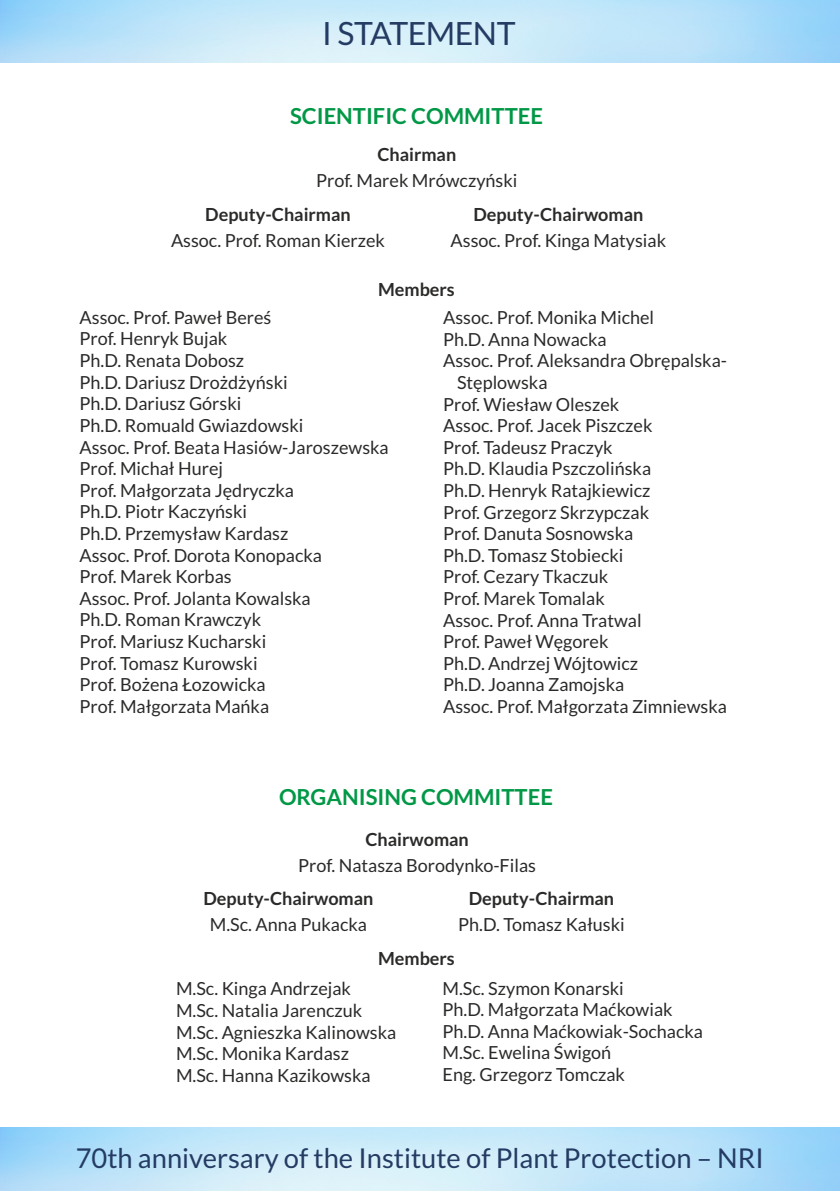
<style>
.page{position:relative;width:840px;height:1191px;background:#fff}
.page>*{position:absolute;margin:0;border:0;box-sizing:border-box;transform-origin:0 0}
.t1{font:32px "Lato";letter-spacing:-.015em;color:#243b63}
.t2{font:27.2px "Lato";color:#243b63}
.t3{font:700 22px "Lato";color:#009846}
.t4{font:18px/21.6px "Lato";color:#2b2a29}
.t5{font:700 18px "Lato";color:#2b2a29}
</style>
<div class="page">
<h1 class="t1" style="left:322px;top:19px;width:195px">I STATEMENT</h1>
<p class="t3" style="left:290px;top:106px;width:254px">SCIENTIFIC COMMITTEE</p>
<p class="t5" style="left:377px;top:146px;width:80px">Chairman</p>
<p class="t4" style="left:316px;top:171px;width:203px">Prof. Marek Mrówczyński</p>
<p class="t5" style="left:205px;top:206px;width:147px">Deputy-Chairman</p>
<p class="t4" style="left:171px;top:230px;width:215px">Assoc. Prof. Roman Kierzek</p>
<p class="t5" style="left:378px;top:281px;width:78px">Members</p>
<p class="t5" style="left:473px;top:206px;width:171px">Deputy-Chairwoman</p>
<p class="t4" style="left:450px;top:230px;width:217px">Assoc. Prof. Kinga Matysiak</p>
<p class="t4" style="left:79px;top:307px;width:310px">Assoc. Prof. Paweł Bereś<br>Prof. Henryk Bujak<br>Ph.D. Renata Dobosz<br>Ph.D. Dariusz Drożdżyński<br>Ph.D. Dariusz Górski<br>Ph.D. Romuald Gwiazdowski<br>Assoc. Prof. Beata Hasiów-Jaroszewska<br>Prof. Michał Hurej<br>Prof. Małgorzata Jędryczka<br>Ph.D. Piotr Kaczyński<br>Ph.D. Przemysław Kardasz<br>Assoc. Prof. Dorota Konopacka<br>Prof. Marek Korbas<br>Assoc. Prof. Jolanta Kowalska<br>Ph.D. Roman Krawczyk<br>Prof. Mariusz Kucharski<br>Prof. Tomasz Kurowski<br>Prof. Bożena Łozowicka<br>Prof. Małgorzata Mańka</p>
<p class="t4" style="left:443px;top:308px;width:212px">Assoc. Prof. Monika Michel</p>
<p class="t4" style="left:443px;top:329px;width:165px">Ph.D. Anna Nowacka</p>
<p class="t4" style="left:443px;top:351px;width:285px">Assoc. Prof. Aleksandra Obrępalska-</p>
<p class="t4" style="left:457px;top:372px;width:92px">Stęplowska</p>
<p class="t4" style="left:443px;top:394px;width:178px">Prof. Wiesław Oleszek</p>
<p class="t4" style="left:443px;top:416px;width:211px">Assoc. Prof. Jacek Piszczek</p>
<p class="t4" style="left:443px;top:437px;width:171px">Prof. Tadeusz Praczyk</p>
<p class="t4" style="left:443px;top:459px;width:209px">Ph.D. Klaudia Pszczolińska</p>
<p class="t4" style="left:443px;top:480px;width:209px">Ph.D. Henryk Ratajkiewicz</p>
<p class="t4" style="left:443px;top:502px;width:207px">Prof. Grzegorz Skrzypczak</p>
<p class="t4" style="left:443px;top:524px;width:191px">Prof. Danuta Sosnowska</p>
<p class="t4" style="left:443px;top:545px;width:182px">Ph.D. Tomasz Stobiecki</p>
<p class="t4" style="left:443px;top:567px;width:166px">Prof. Cezary Tkaczuk</p>
<p class="t4" style="left:443px;top:588px;width:163px">Prof. Marek Tomalak</p>
<p class="t4" style="left:443px;top:610px;width:200px">Assoc. Prof. Anna Tratwal</p>
<p class="t4" style="left:443px;top:632px;width:167px">Prof. Paweł Węgorek</p>
<p class="t4" style="left:443px;top:653px;width:196px">Ph.D. Andrzej Wójtowicz</p>
<p class="t4" style="left:443px;top:675px;width:182px">Ph.D. Joanna Zamojska</p>
<p class="t4" style="left:443px;top:696px;width:285px">Assoc. Prof. Małgorzata Zimniewska</p>
<p class="t3" style="left:279px;top:787px;width:275px">ORGANISING COMMITTEE</p>
<p class="t5" style="left:365px;top:831px;width:105px">Chairwoman</p>
<p class="t4" style="left:298px;top:855px;width:239px">Prof. Natasza Borodynko-Filas</p>
<p class="t5" style="left:468px;top:890px;width:147px">Deputy-Chairman</p>
<p class="t4" style="left:458px;top:914px;width:168px">Ph.D. Tomasz Kałuski</p>
<p class="t5" style="left:203px;top:890px;width:171px">Deputy-Chairwoman</p>
<p class="t4" style="left:210px;top:914px;width:158px">M.Sc. Anna Pukacka</p>
<p class="t5" style="left:378px;top:950px;width:78px">Members</p>
<p class="t4" style="left:176px;top:979px;width:222px">M.Sc. Kinga Andrzejak<br>M.Sc. Natalia Jarenczuk<br>M.Sc. Agnieszka Kalinowska<br>M.Sc. Monika Kardasz<br>M.Sc. Hanna Kazikowska</p>
<p class="t4" style="left:442px;top:978px;width:262px">M.Sc. Szymon Konarski<br>Ph.D. Małgorzata Maćkowiak<br>Ph.D. Anna Maćkowiak-Sochacka<br>M.Sc. Ewelina Świgoń<br>Eng. Grzegorz Tomczak</p>
<h2 class="t2" style="left:76px;top:1146px;width:689px">70th anniversary of the Institute of Plant Protection – NRI</h2>
</div>
